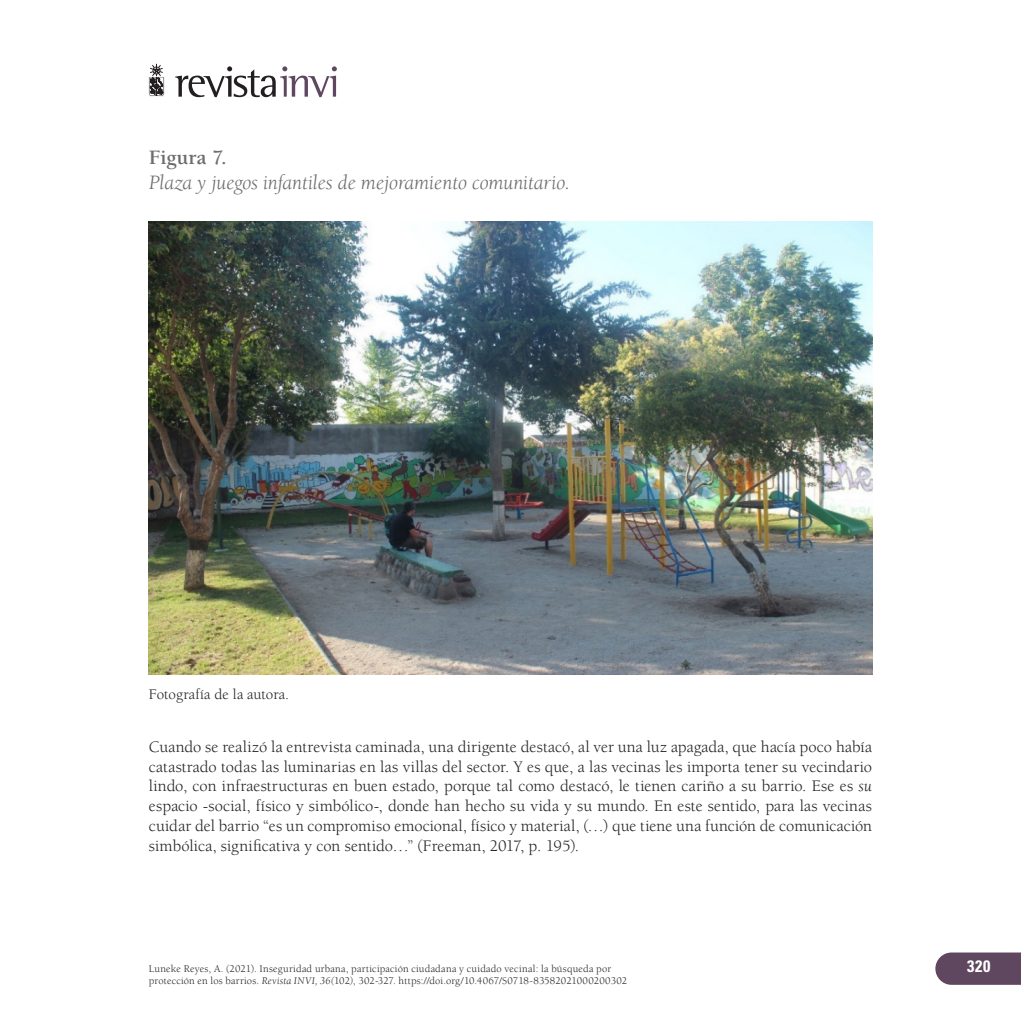
<style>
.page{position:relative;width:1021px;height:1021px;background:#fff}
.page>*{position:absolute;margin:0;border:0;box-sizing:border-box;transform-origin:0 0}
.sub_tablas{font:italic 21px "Berkeley Std";letter-spacing:-.01em;color:#6c6d70}
.sub_tablas-2{font:700 21px "Berkeley Std";color:#6c6d70}
.txt_esp{font:16.5px/19.8px "Berkeley Std";color:#231f20;text-align:justify}
.t1{font:700 condensed 16.5px "Univers LT Std";color:#fff}
.pie_de_foto{font:15px "Berkeley Std";color:#231f20}
.t2{font:10.5px/12.6px "Berkeley Std";letter-spacing:.015em;color:#231f20}
.s1{font-style:italic}
.s2{font-style:inherit}
</style>
<div class="page">
<svg style="left:175px;top:66px;width:162px;height:31px"></svg>
<svg style="left:149px;top:64px;width:15px;height:33px"></svg>
<svg style="left:935px;top:952px;width:85px;height:32px;background:#695169"></svg>
<img style="left:149px;top:221px;width:723px;height:453px">
<p class="sub_tablas-2" style="left:149px;top:146px;width:80px">Figura 7.</p>
<p class="sub_tablas" style="left:149px;top:171px;width:423px">Plaza y juegos infantiles de mejoramiento comunitario.</p>
<p class="pie_de_foto" style="left:149px;top:686px;width:142px">Fotografía de la autora.</p>
<p class="txt_esp" style="left:149px;top:737px;width:724px">Cuando se realizó la entrevista caminada, una dirigente destacó, al ver una luz apagada, que hacía poco había catastrado todas las luminarias en las villas del sector. Y es que, a las vecinas les importa tener su vecindario lindo, con infraestructuras en buen estado, porque tal como destacó, le tienen cariño a su barrio. Ese es <span class="s1">su </span>espacio -social, físico y simbólico-, donde han hecho su vida y su mundo. En este sentido, para las vecinas cuidar del barrio “es un compromiso emocional, físico y material, (…) que tiene una función de comunicación simbólica, significativa y con sentido…” (Freeman, 2017, p. 195).</p>
<p class="t2" style="left:149px;top:962px;width:480px">Luneke Reyes, A. (2021). Inseguridad urbana, participación ciudadana y cuidado vecinal: la búsqueda por protección en los barrios. <span class="s1">Revista INVI, 36(</span>102<span class="s1">)</span>, <span class="s2">302-327</span>. https://doi.org/10.4067/S0718-83582021000200302</p>
<p class="t1" style="left:967px;top:956px;width:25px">320</p>
</div>
